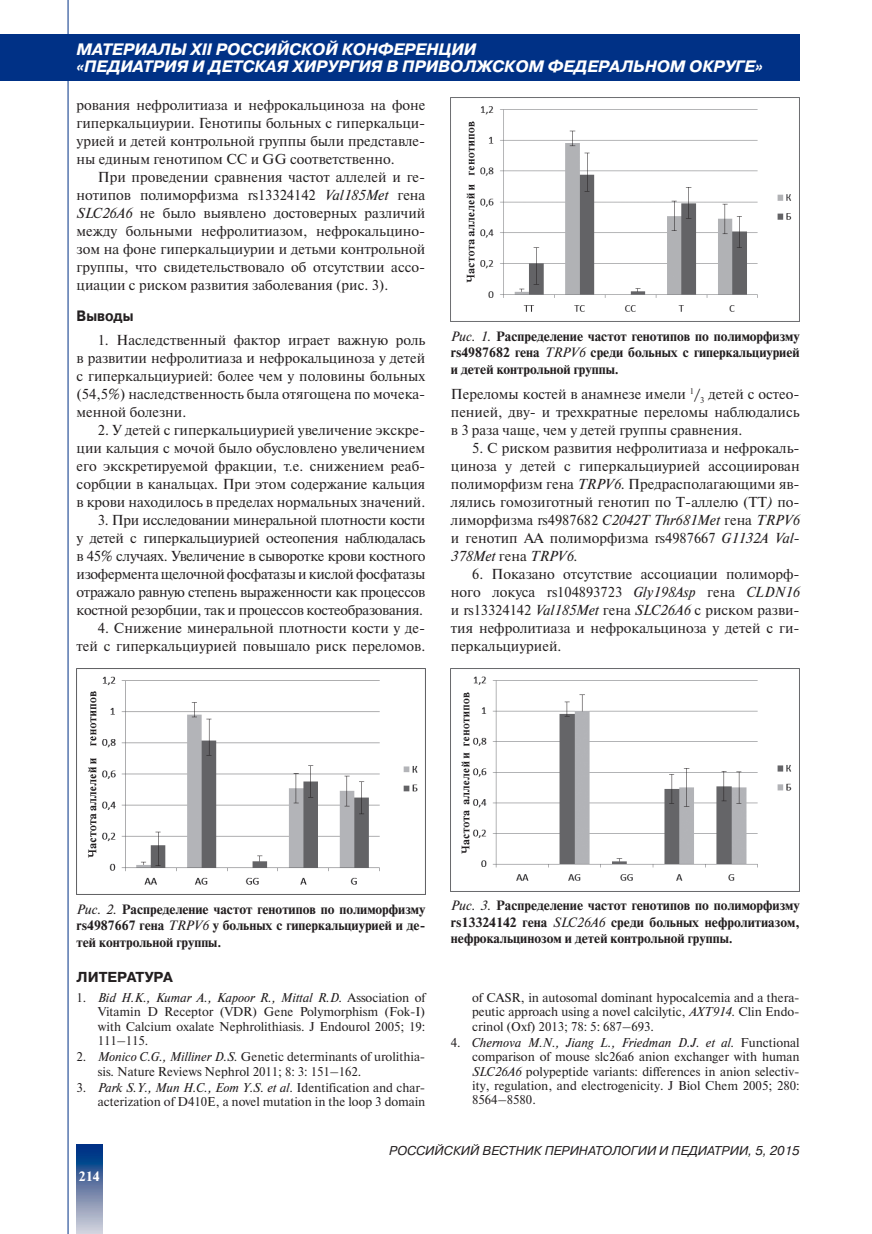
<style>
.page{position:relative;width:872px;height:1234px;background:#fff}
.page>*{position:absolute;margin:0;border:0;box-sizing:border-box;transform-origin:0 0}
.t1{font:italic 700 16.5px/16.5px "Pragmatica C";color:#fff}
.t2{font:700 15px "Pragmatica C";color:#231f20;scale:.9 1}
.t3{font:14.4px/18px "Newton C";color:#231f20;text-align:justify}
.t4{font:700 14.4px "Pragmatica C";color:#231f20}
.t5{font:700 13.5px/16.5px "Newton C";color:#231f20;text-align:justify}
.t6{font:700 13.5px "Newton C";color:#fff}
.t7{font:12.75px/14.2px "Newton C";color:#231f20;text-align:justify}
.t8{font:italic 12.75px "Pragmatica C";color:#231f20}
.s1{font-style:italic}
.s2{font-weight:400;font-style:italic}
</style>
<div class="page">
<div style="left:0;top:34px;width:799px;height:47px;background:#003186"></div>
<svg style="left:77px;top:1144px;width:25px;height:89px;background:#627ca9"></svg>
<hr style="left:68px;top:0;width:1px;height:1233px;background:#003186">
<img style="left:466px;top:106px;width:326px;height:206px">
<img style="left:451px;top:668px;width:348px;height:213px">
<img style="left:77px;top:668px;width:348px;height:226px">
<p class="t1" style="left:77px;top:41px;width:688px">МАТЕРИАЛЫ XII РОССИЙСКОЙ КОНФЕРЕНЦИИ<br>«ПЕДИАТРИЯ И ДЕТСКАЯ ХИРУРГИЯ В ПРИВОЛЖСКОМ ФЕДЕРАЛЬНОМ ОКРУГЕ»</p>
<p class="t3" style="left:77px;top:96px;width:350px">рования нефролитиаза и нефрокальциноза на фоне гиперкальциурии. Генотипы больных с гиперкальци&shy;урией и детей контрольной группы были представле&shy;ны единым генотипом CC и GG соответственно.</p>
<p class="t3" style="left:77px;top:168px;width:350px;text-indent:21px">При проведении сравнения частот аллелей и ге&shy;нотипов полиморфизма rs13324142 <span class="s1">Val185Met</span> гена <span class="s1">SLC26A6</span> не было выявлено достоверных различий между больными нефролитиазом, нефрокальцино&shy;зом на фоне гиперкальциурии и детьми контрольной группы, что свидетельствовало об отсутствии ассо&shy;циации с риском развития заболевания (рис. 3).</p>
<p class="t2" style="left:77px;top:308px;width:65px">Выводы</p>
<p class="t3" style="left:77px;top:330px;width:350px;text-indent:21px">1. Наследственный фактор играет важную роль в развитии нефролитиаза и нефрокальциноза у детей с гиперкальциурией: более чем у половины больных (54,5%) наследственность была отягощена по мочека&shy;менной болезни.</p>
<p class="t3" style="left:77px;top:420px;width:350px;text-indent:21px">2. У детей с гиперкальциурией увеличение экскре&shy;ции кальция с мочой было обусловлено увеличением его экскретируемой фракции, т.е. снижением реаб&shy;сорбции в канальцах. При этом содержание кальция в крови находилось в пределах нормальных значений.</p>
<p class="t3" style="left:77px;top:510px;width:350px;text-indent:21px">3. При исследовании минеральной плотности кости у детей с гиперкальциурией остеопения наблюдалась в 45% случаях. Увеличение в сыворотке крови костного изофермента щелочной фосфатазы и кислой фосфатазы отражало равную степень выраженности как процессов костной резорбции, так и процессов костеобразования.</p>
<p class="t3" style="left:77px;top:618px;width:350px;text-align:right">4. Снижение минеральной плотности кости у де&shy;тей с гиперкальциурией повышало риск переломов.</p>
<p class="t5" style="left:451px;top:327px;width:350px"><span class="s2">Рис. 1.</span> Распределение частот генотипов по полиморфизму rs4987682 гена <span class="s2">TRPV6</span> среди больных с гиперкальциурией и детей контрольной группы.</p>
<p class="t3" style="left:451px;top:384px;width:350px">Переломы костей в анамнезе имели <sup>1</sup>/<sub>3</sub> детей с остео&shy;пенией, дву- и трехкратные переломы наблюдались в 3 раза чаще, чем у детей группы сравнения.</p>
<p class="t3" style="left:451px;top:438px;width:350px;text-indent:21px">5. С риском развития нефролитиаза и нефрокаль&shy;циноза у детей с гиперкальциурией ассоциирован полиморфизм гена <span class="s1">TRPV6</span>. Предрасполагающими яв&shy;лялись гомозиготный генотип по T-аллелю (ТТ<span class="s1">)</span> по&shy;лиморфизма rs4987682 <span class="s1">C2042T Thr681Met</span> гена <span class="s1">TRPV6 </span>и генотип AA полиморфизма rs4987667 <span class="s1">G1132A Val-378Met</span> гена <span class="s1">TRPV6</span>.</p>
<p class="t3" style="left:451px;top:564px;width:350px;text-indent:21px">6. Показано отсутствие ассоциации полиморф&shy;ного локуса rs104893723 <span class="s1">Gly198Asp</span> гена <span class="s1">CLDN16 </span>и rs13324142 <span class="s1">Val185Met</span> гена <span class="s1">SLC26A6</span> с риском разви&shy;тия нефролитиаза и нефрокальциноза у детей с ги&shy;перкальциурией.</p>
<p class="t5" style="left:77px;top:900px;width:350px"><span class="s2">Рис. 2.</span> Распределение частот генотипов по полиморфизму rs4987667 гена <span class="s2">TRPV6</span> у больных с гиперкальциурией и де&shy;тей контрольной группы.</p>
<p class="t4" style="left:77px;top:968px;width:98px">ЛИТЕРАТУРА</p>
<p class="t7" style="left:98px;top:990px;width:329px;text-indent:-21px">1. <span class="s1">Bid H.K., Kumar A., Kapoor R., Mittal R.D.</span> Association of Vitamin D Receptor (VDR) Gene Polymorphism (Fok-I) with Calcium oxalate Nephrolithiasis. J Endourol 2005; 19:<br>111–115.</p>
<p class="t7" style="left:98px;top:1049px;width:329px;text-indent:-21px">2. <span class="s1">Monico C.G., Milliner D.S.</span> Genetic determinants of urolithia&shy;sis. Nature Reviews Nephrol 2011; 8: 3: 151–162.</p>
<p class="t7" style="left:77px;top:1080px;width:350px;text-align:right">3. <span class="s1">Park S.Y., Mun H.C., Eom Y.S. et al.</span> Identification and char&shy;acterization of D410E, a novel mutation in the loop 3 domain</p>
<p class="t5" style="left:451px;top:897px;width:350px"><span class="s2">Рис. 3.</span> Распределение частот генотипов по полиморфизму rs13324142 гена <span class="s2">SLC26A6</span> среди больных нефролитиазом, нефрокальцинозом и детей контрольной группы.</p>
<p class="t7" style="left:472px;top:990px;width:329px">of CASR, in autosomal dominant hypocalcemia and a thera&shy;peutic approach using a novel calcilytic, <span class="s1">AXT914</span>. Clin Endo&shy;crinol (Oxf) 2013; 78: 5: 687–693.</p>
<p class="t7" style="left:472px;top:1035px;width:329px;text-indent:-21px">4. <span class="s1">Chernova M.N., Jiang L., Friedman D.J. et al.</span> Functional comparison of mouse slc26a6 anion exchanger with human <span class="s1">SLC26A6</span> polypeptide variants: differences in anion selectiv&shy;ity, regulation, and electrogenicity. J Biol Chem 2005; 280:<br>8564–8580.</p>
<p class="t6" style="left:79px;top:1168px;width:22px">214</p>
<p class="t8" style="left:389px;top:1142px;width:412px">РОССИЙСКИЙ ВЕСТНИК ПЕРИНАТОЛОГИИ И ПЕДИАТРИИ, 5, 2015</p>
</div>
